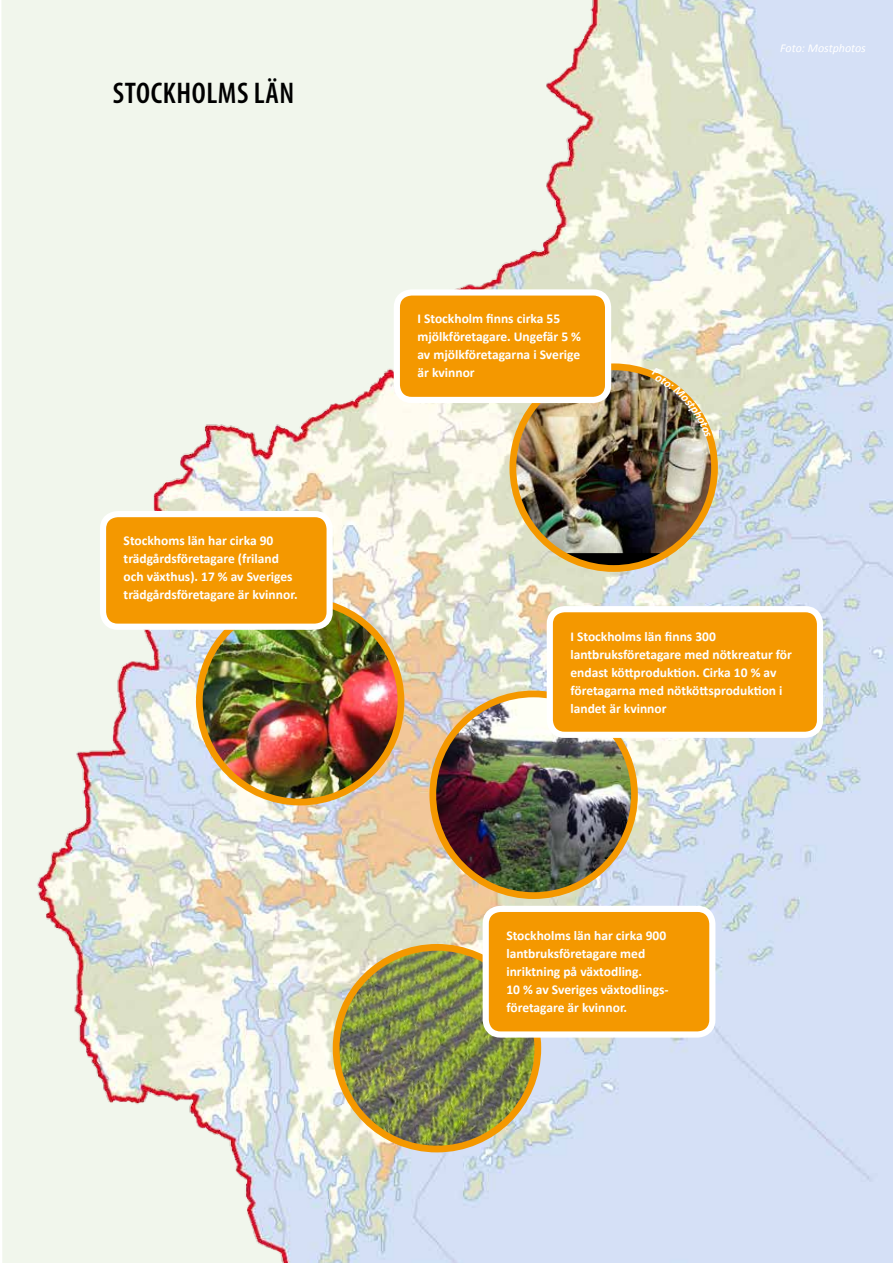
<style>
.page{position:relative;width:893px;height:1263px;background:#fff}
.page>*{position:absolute;margin:0;border:0;box-sizing:border-box;transform-origin:0 0}
.t1{font:600 condensed 30px "Myriad Pro";letter-spacing:.02em;color:#000}
.t2{font:700 13.5px/18px "Calibri";color:#fff}
.t3{font:italic 12px "Calibri";color:#fff}
</style>
<div class="page">
<div style="left:1px;top:0;width:32px;height:1263px;background:#f1f6ec"></div>
<img style="left:33px;top:0;width:860px;height:1263px">
<img style="left:336px;top:947px;width:202px;height:202px;border-radius:101px">
<div style="left:333px;top:944px;width:208px;height:208px;border:7px solid #f49800;border-radius:50%"></div>
<div style="left:486px;top:909px;width:226px;height:125px;background:#f49800;border-radius:15px"></div>
<div style="left:483px;top:906px;width:232px;height:131px;border:6px solid #fff;border-radius:15px"></div>
<svg style="left:513px;top:367px;width:201px;height:201px"></svg>
<img style="left:513px;top:367px;width:201px;height:186px">
<div style="left:509px;top:363px;width:209px;height:209px;border:7px solid #f49800;border-radius:50%"></div>
<div style="left:397px;top:292px;width:211px;height:108px;background:#f49800;border-radius:15px"></div>
<div style="left:394px;top:289px;width:217px;height:114px;border:6px solid #fff;border-radius:15px"></div>
<img style="left:199px;top:603px;width:202px;height:199px">
<div style="left:196px;top:597px;width:208px;height:208px;border:7px solid #f49800;border-radius:50%"></div>
<div style="left:103px;top:514px;width:227px;height:113px;background:#f49800;border-radius:15px"></div>
<div style="left:100px;top:511px;width:233px;height:119px;border:6px solid #fff;border-radius:15px"></div>
<img style="left:433px;top:694px;width:201px;height:201px;border-radius:101px">
<div style="left:429px;top:690px;width:209px;height:209px;border:7px solid #f49800;border-radius:50%"></div>
<div style="left:550px;top:609px;width:270px;height:126px;background:#f49800;border-radius:15px"></div>
<div style="left:547px;top:606px;width:276px;height:132px;border:6px solid #fff;border-radius:15px"></div>
<img style="left:652px;top:367px;width:59px;height:71px">
<h1 class="t1" style="left:113px;top:77px;width:183px">STOCKHOLMS LÄN</h1>
<p class="t2" style="left:124px;top:531px;width:175px">Stockhoms län har cirka 90 trädgårdsföretagare (friland och växthus). 17 % av Sveriges trädgårdsföretagare är kvinnor.</p>
<p class="t2" style="left:417px;top:310px;width:165px">I Stockholm finns cirka 55 mjölkföretagare. Ungefär 5 % av mjölkföretagarna i Sverige är kvinnor</p>
<p class="t3" style="left:780px;top:39px;width:87px">Foto: Mostphotos</p>
<p class="t2" style="left:570px;top:628px;width:223px">I Stockholms län finns 300 lantbruksföretagare med nötkreatur för endast köttproduktion. Cirka 10 % av företagarna med nötköttsproduktion i landet är kvinnor</p>
<p class="t2" style="left:506px;top:926px;width:163px">Stockholms län har cirka 900 lantbruksföretagare med inriktning på växtodling.<br>10 % av Sveriges växtodlings&shy;företagare är kvinnor.</p>
</div>
